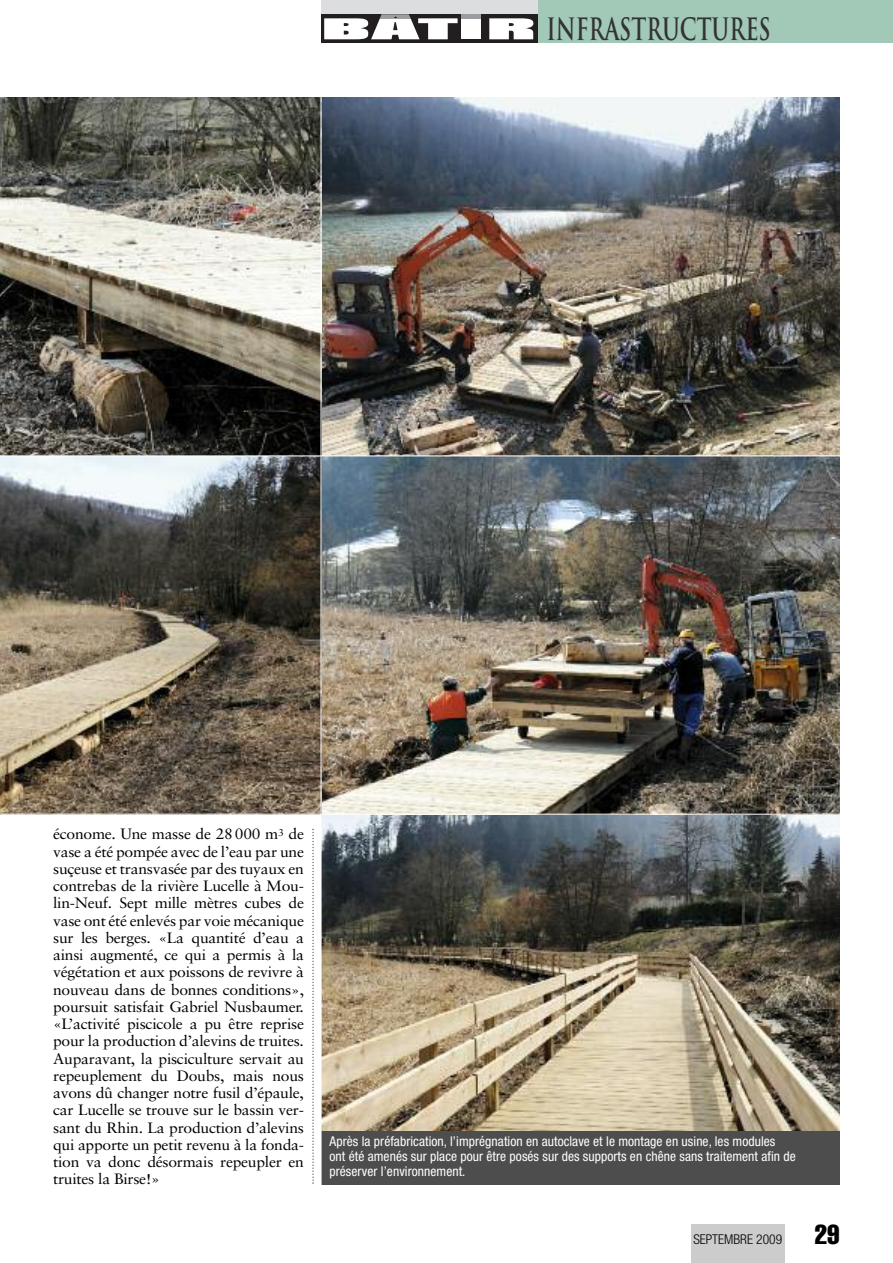
<style>
.page{position:relative;width:893px;height:1263px;background:#fff}
.page>*{position:absolute;margin:0;border:0;box-sizing:border-box;transform-origin:0 0}
.t1{font:700 30px "Trajan";color:#333;scale:.7 1}
.t2{font:15px/17.2px "Sabon";letter-spacing:-.015em;color:#000;text-align:justify;scale:1.05 1}
.t3{font:condensed 13.5px/15px "Helvetica Neue";letter-spacing:.005em;color:#fff}
.t4{font:300 condensed 13.5px "Helvetica Neue";color:#000}
.s1{font-family:"Helvetica";font-weight:400;font-stretch:extra-condensed;font-size:27px}
</style>
<div class="page">
<img style="left:322px;top:815px;width:518px;height:316px">
<div style="left:321px;top:1131px;width:519px;height:53px;background:#4d4d4d"></div>
<div style="left:691px;top:1225px;width:93px;height:38px;background:#ccc"></div>
<div style="left:534px;top:0;width:359px;height:43px;background:#a2c8b7"></div>
<div style="left:321px;top:14px;width:216px;height:29px;background:#231f20"></div>
<div style="left:461px;top:18px;width:20px;height:21px;background:#fff"></div>
<svg style="left:489px;top:18px;width:44px;height:21px"></svg>
<div style="left:321px;top:0;width:216px;height:14px;background:#dcdddf"></div>
<hr style="left:461px;top:14px;width:20px;height:4px;background:#9b9da0">
<svg style="left:324px;top:14px;width:134px;height:25px"></svg>
<svg style="left:312px;top:829px;width:2px;height:355px"></svg>
<img style="left:322px;top:98px;width:518px;height:357px">
<svg style="left:0;top:98px;width:320px;height:357px;background:#727066"></svg>
<img style="left:322px;top:456px;width:518px;height:358px">
<img style="left:0;top:456px;width:320px;height:358px">
<hr style="left:320px;top:85px;width:2px;height:1125px;background:#fff">
<h1 class="t1" style="left:546px;top:12px;width:322px">INFRASTRUCTURES</h1>
<p class="t2" style="left:53px;top:827px;width:240px">économe. Une masse de 28000 m<sup>3</sup> de vase a été pompée avec de l’eau par une suçeuse et transvasée par des tuyaux en contrebas de la rivière Lucelle à Mou&shy;lin-Neuf. Sept mille mètres cubes de vase ont été enlevés par voie mécanique sur les berges. «La quantité d’eau a ainsi augmenté, ce qui a permis à la végétation et aux poissons de revivre à nouveau dans de bonnes conditions», poursuit satisfait Gabriel Nusbaumer. «L’activité piscicole a pu être reprise pour la production d’alevins de truites.<br>Auparavant, la pisciculture servait au repeuplement du Doubs, mais nous avons dû changer notre fusil d’épaule, car Lucelle se trouve sur le bassin ver&shy;sant du Rhin. La production d’alevins qui apporte un petit revenu à la fonda&shy;tion va donc désormais repeupler en truites la Birse!»</p>
<p class="t3" style="left:330px;top:1135px;width:468px">Après la préfabrication, l’imprégnation en autoclave et le montage en usine, les modules<br>ont été amenés sur place pour être posés sur des supports en chêne sans traitement afin de préserver l’environnement.</p>
<p class="t4" style="left:693px;top:1234px;width:148px">SEPTEMBRE 2009 <span class="s1">29</span></p>
</div>
